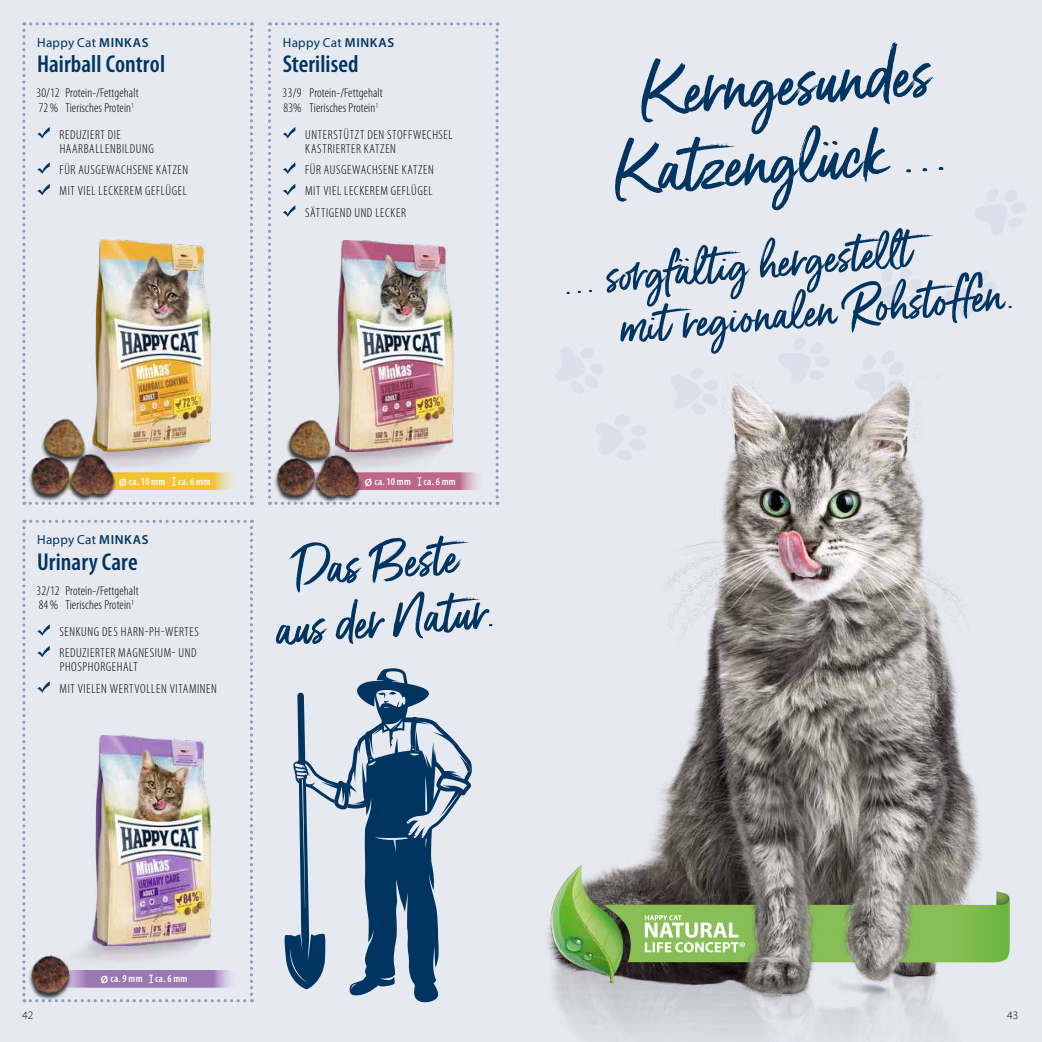
<style>
.page{position:relative;width:1042px;height:1042px;background:#fff}
.page>*{position:absolute;margin:0;border:0;box-sizing:border-box;transform-origin:0 0}
.t1{font:70.88px/77.2px "Gotcha Standup HD";color:#003562;text-align:center}
.t2{font:51.8px/57.6px "Gotcha Standup HD";color:#003562;text-align:center}
.t3{font:49px/52.5px "Gotcha Standup HD";color:#003562}
.t4{font:600 condensed 24.5px "Myriad Pro";letter-spacing:.005em;color:#003562}
.t5{font:300 condensed 13.12px/21.5px "Myriad Pro";letter-spacing:.045em;color:#000}
.t6{font:300 condensed 13.12px/14.9px "Myriad Pro";letter-spacing:.01em;color:#000}
.t7{font:13.12px "Myriad Pro";letter-spacing:.02em;color:#003562}
.t8{font:300 11.38px "Myriad Pro";color:#000}
.t9{font:600 condensed 10.5px "Myriad Pro";letter-spacing:.03em;color:#fff}
.s1{font-weight:600}
.s2{font-stretch:normal}
</style>
<div class="page">
<div style="left:0;top:0;width:543px;height:1042px;background:#e7e9f1"></div>
<div style="left:499px;top:0;width:543px;height:1042px;background:#e7e9f1"></div>
<svg style="left:975px;top:189px;width:51px;height:46px"></svg>
<svg style="left:945px;top:270px;width:51px;height:47px"></svg>
<svg style="left:873px;top:268px;width:49px;height:47px"></svg>
<svg style="left:884px;top:351px;width:10px;height:4px"></svg>
<svg style="left:781px;top:338px;width:43px;height:17px"></svg>
<svg style="left:560px;top:348px;width:34px;height:7px"></svg>
<svg style="left:284px;top:668px;width:188px;height:335px"></svg>
<img style="left:554px;top:355px;width:443px;height:687px">
<div style="left:995px;top:888px;width:17px;height:18px;background:#e7e9f1"></div>
<img style="left:547px;top:857px;width:79px;height:134px">
<svg style="left:603px;top:891px;width:407px;height:71px;background:#83ac61"></svg>
<img style="left:700px;top:627px;width:253px;height:415px">
<img style="left:22px;top:22px;width:231px;height:483px">
<img style="left:22px;top:520px;width:231px;height:482px">
<img style="left:268px;top:22px;width:231px;height:483px">
<p class="t7" style="left:37px;top:35px;width:113px">Happy Cat <span class="s1">MINKAS</span></p>
<h3 class="t4" style="left:37px;top:49px;width:129px">Hairball Control</h3>
<p class="t6" style="left:36px;top:85px;width:104px">30/12 Protein-/Fettgehalt<br>72 % Tierisches Protein<sup>1</sup></p>
<p class="t5" style="left:60px;top:127px;width:96px;line-height:14px">REDUZIERT DIE<br>HAARBALLENBILDUNG</p>
<p class="t5" style="left:60px;top:159px;width:130px">FÜR AUSGEWACHSENE KATZEN<br>MIT VIEL LECKEREM GEFLÜGEL</p>
<p class="t7" style="left:283px;top:35px;width:113px">Happy Cat <span class="s1">MINKAS</span></p>
<h3 class="t4" style="left:283px;top:49px;width:77px">Sterilised</h3>
<p class="t6" style="left:283px;top:85px;width:102px">33/9 Protein-/Fettgehalt<br>83% Tierisches Protein<sup>1</sup></p>
<p class="t5" style="left:305px;top:127px;width:149px;line-height:14px">UNTERSTÜTZT DEN STOFFWECHSEL<br>KASTRIERTER KATZEN</p>
<p class="t5" style="left:305px;top:159px;width:130px;text-align:justify">FÜR AUSGEWACHSENE KATZEN MIT VIEL LECKEREM GEFLÜGEL SÄTTIGEND UND LECKER</p>
<p class="t9" style="left:119px;top:475px;width:92px"><span class="s2">Ø</span> ca. 10 mm ca. 6 mm</p>
<p class="t7" style="left:37px;top:532px;width:113px">Happy Cat <span class="s1">MINKAS</span></p>
<h3 class="t4" style="left:37px;top:547px;width:102px">Urinary Care</h3>
<p class="t6" style="left:36px;top:583px;width:104px">32/12 Protein-/Fettgehalt<br>84 % Tierisches Protein<sup>1</sup></p>
<p class="t5" style="left:60px;top:621px;width:141px">SENKUNG DES HARN-PH-WERTES<br>REDUZIERTER MAGNESIUM- UND</p>
<p class="t5" style="left:60px;top:656px;width:159px">PHOSPHORGEHALT<br>MIT VIELEN WERTVOLLEN VITAMINEN</p>
<p class="t9" style="left:365px;top:475px;width:92px"><span class="s2">Ø</span> ca. 10 mm ca. 6 mm</p>
<h2 class="t2" style="left:268px;top:546px;width:222px;rotate:-5deg">Das Beste aus der Natur.</h2>
<h1 class="t1" style="left:607px;top:61px;width:335px;rotate:-4deg">Kerngesundes<br>Katzenglück ...</h1>
<h3 class="t3" style="left:614px;top:252px;width:397px;text-indent:-55px;rotate:-5deg">... sor gfältig hergestell t<br>mit regionalen Rohstoff en.</h3>
<p class="t9" style="left:101px;top:972px;width:88px"><span class="s2">Ø</span> ca. 9 mm ca. 6 mm</p>
<p class="t8" style="left:22px;top:1008px;width:13px">42</p>
<p class="t8" style="left:1007px;top:1008px;width:13px">43</p>
</div>
